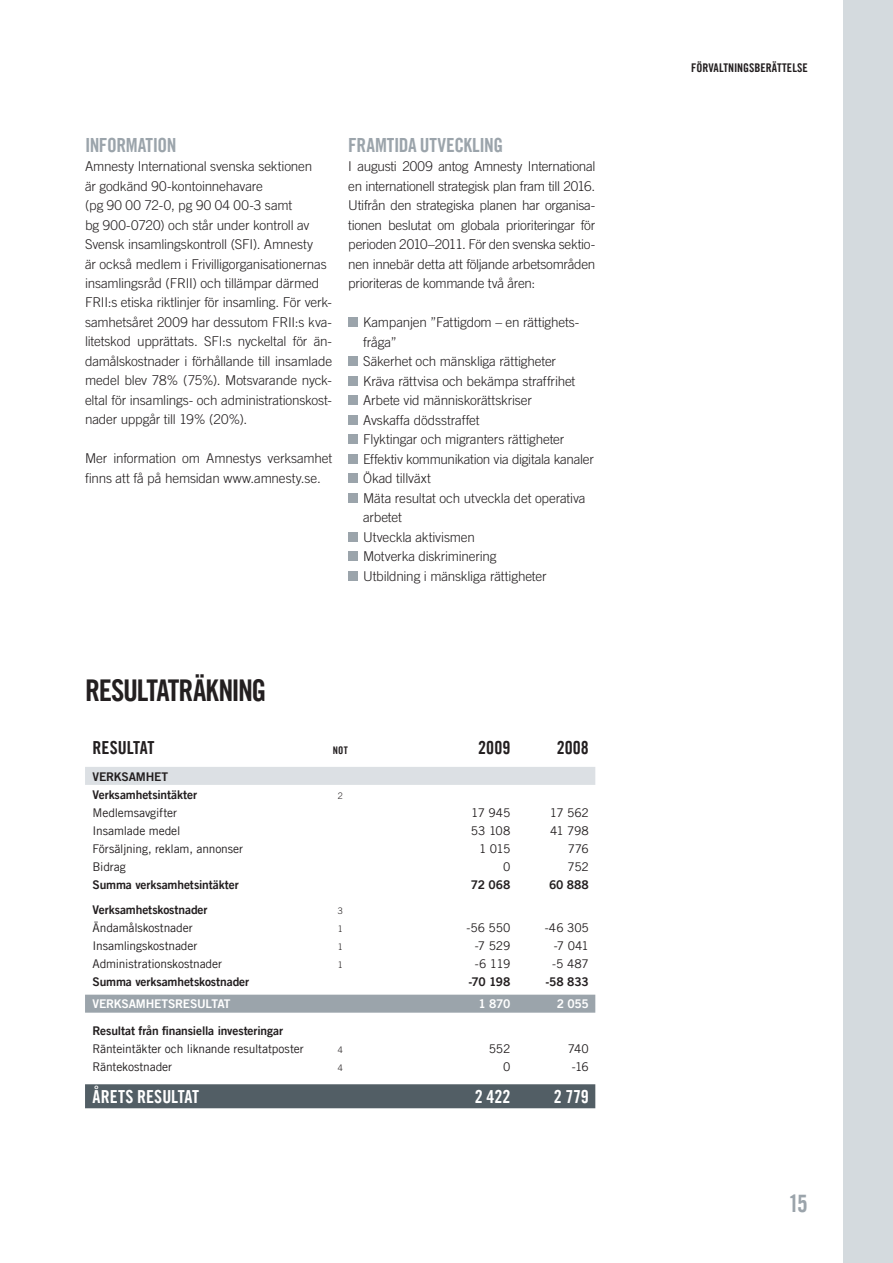
<style>
.page{position:relative;width:893px;height:1263px;background:#fff}
.page>*{position:absolute;margin:0;border:0;box-sizing:border-box;transform-origin:0 0}
.t1{font:30px "Amnesty Trade Gothic Bd Cn 20";color:#231f20}
.t2{font:24px "Amnesty Trade Gothic Bd Cn 20";color:#9ba4ab}
.t3{font:19.5px "Amnesty Trade Gothic Bd Cn 20";color:#9ba4ab}
.t4{font:18px "Amnesty Trade Gothic Bd Cn 20";letter-spacing:-.01em;color:#fff}
.t5{font:18px "Amnesty Trade Gothic Bd Cn 20";letter-spacing:.005em;color:#231f20}
.t6{font:300 13.5px/19.5px "Amnesty Trade Gothic";letter-spacing:-.015em;color:#231f20}
.t7{font:12px "Amnesty Trade Gothic";letter-spacing:-.015em;color:#231f20}
.t8{font:12px/18px "Amnesty Trade Gothic Bd 2";letter-spacing:-.01em;color:#231f20}
.t9{font:12px "Amnesty Trade Gothic Bd 2";letter-spacing:-.02em;color:#fff}
.t10{font:12px "Amnesty Trade Gothic Bd Cn 20";color:#231f20}
.t11{font:10.5px "Amnesty Trade Gothic Bd Cn 20";color:#231f20}
.t12{font:300 9px "Amnesty Trade Gothic";color:#231f20}
</style>
<div class="page">
<div style="left:348px;top:317px;width:10px;height:10px;background:#9ba4ab"></div>
<div style="left:348px;top:356px;width:10px;height:10px;background:#9ba4ab"></div>
<div style="left:348px;top:376px;width:10px;height:10px;background:#9ba4ab"></div>
<div style="left:348px;top:395px;width:10px;height:10px;background:#9ba4ab"></div>
<div style="left:348px;top:415px;width:10px;height:9px;background:#9ba4ab"></div>
<div style="left:348px;top:434px;width:10px;height:10px;background:#9ba4ab"></div>
<div style="left:348px;top:454px;width:10px;height:10px;background:#9ba4ab"></div>
<div style="left:348px;top:473px;width:10px;height:10px;background:#9ba4ab"></div>
<div style="left:348px;top:493px;width:10px;height:9px;background:#9ba4ab"></div>
<div style="left:348px;top:532px;width:10px;height:10px;background:#9ba4ab"></div>
<div style="left:348px;top:551px;width:10px;height:10px;background:#9ba4ab"></div>
<div style="left:348px;top:571px;width:10px;height:9px;background:#9ba4ab"></div>
<div style="left:844px;top:0;width:49px;height:1263px;background:#d4dade"></div>
<div style="left:85px;top:767px;width:510px;height:18px;background:#dce0e4"></div>
<div style="left:85px;top:995px;width:510px;height:18px;background:#9ba4ab"></div>
<div style="left:85px;top:1084px;width:510px;height:24px;background:#525e65"></div>
<h3 class="t3" style="left:85px;top:133px;width:15px">INFORMATION</h3>
<p class="t6" style="left:85px;top:156px;width:249px">Amnesty International svenska sektionen<br>är godkänd 90-kontoinnehavare<br>(pg 90 00 72-0, pg 90 04 00-3 samt<br>bg 900-0720) och står under kontroll av Svensk insamlingskontroll (SFI). Amnesty<br>är också medlem i Frivilligorganisationernas insamlingsråd (FRII) och tillämpar därmed FRII:s etiska riktlinjer för insamling. För verk&shy;samhetsåret 2009 har dessutom FRII:s kva&shy;litetskod upprättats. SFI:s nyckeltal för än&shy;damålskostnader i förhållande till insamlade medel blev 78% (75%). Motsvarande nyck&shy;eltal för insamlings- och administrationskost&shy;nader uppgår till 19% (20%).</p>
<p class="t6" style="left:85px;top:449px;width:249px">Mer information om Amnestys verksamhet finns att få på hemsidan www.amnesty.se.</p>
<h3 class="t3" style="left:348px;top:133px;width:18px">FRAMTIDA</h3>
<h3 class="t3" style="left:420px;top:133px;width:10px">UTVECKLING</h3>
<p class="t6" style="left:348px;top:156px;width:249px;text-align:justify">I augusti 2009 antog Amnesty International en internationell strategisk plan fram till 2016.<br>Utifrån den strategiska planen har organisa&shy;tionen beslutat om globala prioriteringar för perioden 2010–2011. För den svenska sektio&shy;nen innebär detta att följande arbetsområden prioriteras de kommande två åren:</p>
<p class="t6" style="left:363px;top:312px;width:232px">Kampanjen ”Fattigdom – en rättighets&shy;fråga”<br>Säkerhet och mänskliga rättigheter<br>Kräva rättvisa och bekämpa straffrihet<br>Arbete vid människorättskriser<br>Avskaffa dödsstraffet<br>Flyktingar och migranters rättigheter<br>Effektiv kommunikation via digitala kanaler<br>Ökad tillväxt<br>Mäta resultat och utveckla det operativa arbetet<br>Utveckla aktivismen<br>Motverka diskriminering<br>Utbildning i mänskliga rättigheter</p>
<h1 class="t1" style="left:85px;top:672px;width:13px">RESULTATRÄKNING</h1>
<h3 class="t5" style="left:93px;top:737px;width:8px">RESULTAT</h3>
<p class="t11" style="left:333px;top:744px;width:6px">NOT</p>
<h3 class="t5" style="left:478px;top:737px;width:34px">2009</h3>
<h3 class="t5" style="left:557px;top:737px;width:34px">2008</h3>
<p class="t8" style="left:93px;top:767px;width:38px">verksam</p>
<p class="t8" style="left:93px;top:767px;width:106px;text-indent:53px">het<br>Verksamhetsintäkter</p>
<p class="t12" style="left:338px;top:790px;width:7px">2</p>
<p class="t7" style="left:93px;top:805px;width:86px">M edlemsavgifter</p>
<p class="t7" style="left:471px;top:805px;width:41px">17 945</p>
<p class="t7" style="left:550px;top:805px;width:41px">17 562</p>
<p class="t7" style="left:93px;top:823px;width:89px">I nsamlade medel</p>
<p class="t7" style="left:471px;top:823px;width:41px">53 108</p>
<p class="t7" style="left:550px;top:823px;width:40px">41 798</p>
<p class="t7" style="left:93px;top:841px;width:152px">Försäljning, reklam, annonser</p>
<p class="t7" style="left:479px;top:841px;width:33px">1 015</p>
<p class="t7" style="left:568px;top:841px;width:23px">776</p>
<p class="t7" style="left:93px;top:859px;width:35px">Bidrag</p>
<p class="t7" style="left:503px;top:859px;width:9px">0</p>
<p class="t7" style="left:568px;top:859px;width:23px">752</p>
<p class="t8" style="left:93px;top:875px;width:148px">Summa verksamhetsintäkter</p>
<p class="t8" style="left:471px;top:875px;width:41px">72 068</p>
<p class="t8" style="left:549px;top:875px;width:41px">60 888</p>
<p class="t8" style="left:93px;top:901px;width:117px">Verksamhetskostnader</p>
<p class="t12" style="left:338px;top:905px;width:7px">3</p>
<p class="t7" style="left:93px;top:921px;width:102px">Ändamålskostnader</p>
<p class="t12" style="left:338px;top:923px;width:7px">1</p>
<p class="t7" style="left:466px;top:921px;width:45px">-56 550</p>
<p class="t7" style="left:545px;top:921px;width:46px">-46 305</p>
<p class="t7" style="left:93px;top:939px;width:106px">I nsamlingskostnader</p>
<p class="t12" style="left:338px;top:941px;width:7px">1</p>
<p class="t7" style="left:475px;top:939px;width:37px">-7 529</p>
<p class="t7" style="left:554px;top:939px;width:37px">-7 041</p>
<p class="t7" style="left:93px;top:957px;width:131px">Administrationskostnader</p>
<p class="t12" style="left:338px;top:959px;width:7px">1</p>
<p class="t7" style="left:475px;top:957px;width:37px">-6 119</p>
<p class="t7" style="left:552px;top:957px;width:38px">-5 487</p>
<p class="t8" style="left:93px;top:973px;width:158px">Summa verksamhetskostnader</p>
<p class="t8" style="left:468px;top:973px;width:43px">-70 198</p>
<p class="t8" style="left:545px;top:973px;width:45px">-58 833</p>
<p class="t9" style="left:93px;top:997px;width:38px">Verksam</p>
<p class="t9" style="left:146px;top:997px;width:86px">hetsresultat</p>
<p class="t9" style="left:478px;top:997px;width:33px">1 870</p>
<p class="t9" style="left:557px;top:997px;width:34px">2 055</p>
<p class="t8" style="left:93px;top:1021px;width:192px">Resultat från finansiella investeringar</p>
<p class="t7" style="left:93px;top:1041px;width:213px">Ränteintäkter och liknande resultatposter</p>
<p class="t12" style="left:338px;top:1044px;width:7px">4</p>
<p class="t7" style="left:489px;top:1041px;width:23px">552</p>
<p class="t7" style="left:568px;top:1041px;width:23px">740</p>
<p class="t7" style="left:93px;top:1059px;width:81px">Räntekostnader</p>
<p class="t12" style="left:338px;top:1062px;width:7px">4</p>
<p class="t7" style="left:503px;top:1059px;width:9px">0</p>
<p class="t7" style="left:572px;top:1059px;width:19px">-16</p>
<h3 class="t4" style="left:93px;top:1086px;width:17px">ÅRETS</h3>
<h3 class="t4" style="left:137px;top:1086px;width:8px">RESULTAT</h3>
<h3 class="t4" style="left:475px;top:1086px;width:37px">2 422</h3>
<h3 class="t4" style="left:554px;top:1086px;width:37px">2 779</h3>
<p class="t10" style="left:691px;top:61px;width:7px">FÖRVALTNINGSBERÄTTELSE</p>
<h2 class="t2" style="left:788px;top:1189px;width:21px">15</h2>
</div>
